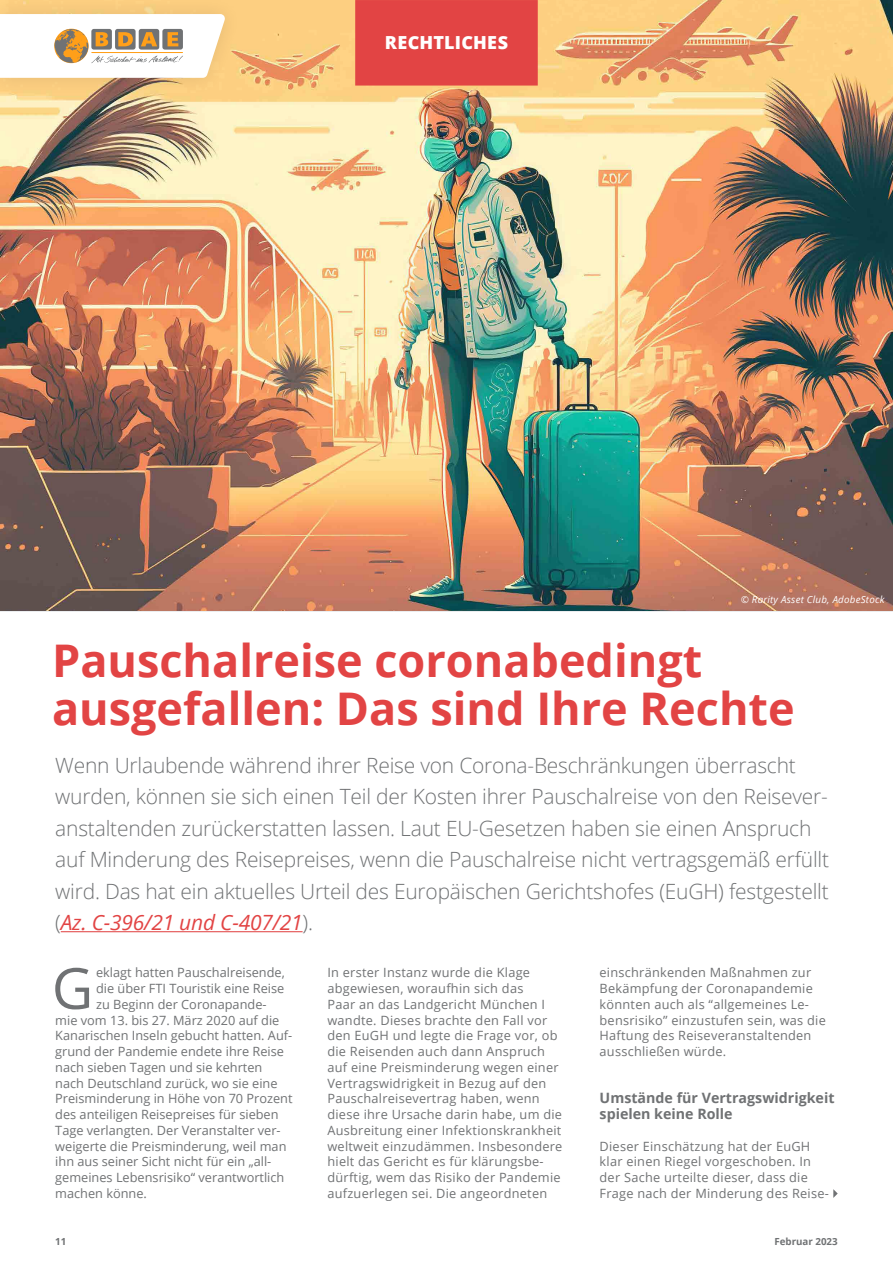
<style>
.page{position:relative;width:893px;height:1263px;background:#fff}
.page>*{position:absolute;margin:0;border:0;box-sizing:border-box;transform-origin:0 0}
.t1{font:56.85px "Open Sans";color:#707274}
.t2{font:700 45px/48px "Open Sans";color:#e24444}
.t3{font:300 21px/31.5px "Open Sans";letter-spacing:-.01em;color:#707274}
.t4{font:800 18px "Open Sans";letter-spacing:.01em;color:#fff}
.t5{font:700 14.25px/15.8px "Open Sans";color:#707274}
.t6{font:12.75px/15.8px "Open Sans";letter-spacing:.02em;color:#707274}
.t7{font:12.75px "Open Sans";color:#707274}
.t8{font:italic 9.75px "Open Sans";letter-spacing:.025em;color:#fff}
.t9{font:700 9.75px "Open Sans";color:#707274}
.s1{font-weight:400;font-style:italic;color:#e24444}
</style>
<div class="page">
<img style="left:0;top:0;width:893px;height:611px">
<div style="left:355px;top:0;width:183px;height:86px;background:#e24444"></div>
<div style="left:0;top:0;width:243px;height:97px;background:#000;opacity:.1"></div>
<svg style="left:0;top:14px;width:226px;height:64px"></svg>
<hr style="left:61px;top:931px;width:242px;height:1px;background:#e24444">
<svg style="left:833px;top:1189px;width:5px;height:9px"></svg>
<h3 class="t4" style="left:385px;top:29px;width:125px">RECHTLICHES</h3>
<p class="t8" style="left:741px;top:592px;width:145px">© Rarity Asset Club, AdobeStock</p>
<h2 class="t2" style="left:52px;top:636px;width:744px">Pauschalreise coronabedingt ausgefallen: Das sind Ihre Rechte</h2>
<p class="t3" style="left:55px;top:749px;width:775px">Wenn Urlaubende während ihrer Reise von Corona-Beschränkungen überrascht wurden, können sie sich einen Teil der Kosten ihrer Pauschalreise von den Reisever&shy;anstaltenden zurückerstatten lassen. Laut EU-Gesetzen haben sie einen Anspruch auf Minderung des Reisepreises, wenn die Pauschalreise nicht vertragsgemäß erfüllt wird. Das hat ein aktuelles Urteil des Europäischen Gerichtshofes (EuGH) festgestellt (<span class="s1">Az. C-396/21 und C-407/21</span>).</p>
<h1 class="t1" style="left:52px;top:949px;width:43px">G</h1>
<p class="t7" style="left:96px;top:964px;width:190px">eklagt hatten Pauschalreisende,</p>
<p class="t7" style="left:96px;top:980px;width:190px">die über FTI Touristik eine Reise</p>
<p class="t7" style="left:96px;top:995px;width:172px">zu Beginn der Coronapande-</p>
<p class="t7" style="left:55px;top:1011px;width:226px">mie vom 13. bis 27. März 2020 auf die</p>
<p class="t7" style="left:55px;top:1027px;width:238px">Kanarischen Inseln gebucht hatten. Auf-</p>
<p class="t7" style="left:55px;top:1043px;width:230px">grund der Pandemie endete ihre Reise</p>
<p class="t7" style="left:55px;top:1058px;width:209px">nach sieben Tagen und sie kehrten</p>
<p class="t7" style="left:55px;top:1074px;width:224px">nach Deutschland zurück, wo sie eine</p>
<p class="t7" style="left:55px;top:1090px;width:239px">Preisminderung in Höhe von 70 Prozent</p>
<p class="t7" style="left:55px;top:1106px;width:225px">des anteiligen Reisepreises für sieben</p>
<p class="t7" style="left:55px;top:1121px;width:227px">Tage verlangten. Der Veranstalter ver-</p>
<p class="t7" style="left:55px;top:1137px;width:233px">weigerte die Preisminderung, weil man</p>
<p class="t7" style="left:55px;top:1153px;width:218px">ihn aus seiner Sicht nicht für ein „all-</p>
<p class="t7" style="left:55px;top:1169px;width:231px">gemeines Lebensrisiko“ verantwortlich</p>
<p class="t7" style="left:55px;top:1184px;width:93px">machen könne.</p>
<p class="t6" style="left:327px;top:964px;width:237px">In erster Instanz wurde die Klage abgewiesen, woraufhin sich das<br>Paar an das Landgericht München I wandte. Dieses brachte den Fall vor den EuGH und legte die Frage vor, ob die Reisenden auch dann Anspruch auf eine Preisminderung wegen einer Vertragswidrigkeit in Bezug auf den Pauschalreisevertrag haben, wenn diese ihre Ursache darin habe, um die Ausbreitung einer Infektionskrankheit weltweit einzudämmen. Insbesondere hielt das Gericht es für klärungsbe&shy;dürftig, wem das Risiko der Pandemie aufzuerlegen sei. Die angeordneten</p>
<p class="t6" style="left:600px;top:964px;width:228px">einschränkenden Maßnahmen zur<br>Bekämpfung der Coronapandemie könnten auch als “allgemeines Le&shy;bensrisiko” einzustufen sein, was die<br>Haftung des Reiseveranstaltenden ausschließen würde.</p>
<p class="t5" style="left:600px;top:1090px;width:236px">Umstände für Vertragswidrigkeit spielen keine Rolle</p>
<p class="t6" style="left:600px;top:1138px;width:231px">Dieser Einschätzung hat der EuGH klar einen Riegel vorgeschoben. In der Sache urteilte dieser, dass die Frage nach der Minderung des Reise-</p>
<p class="t9" style="left:55px;top:1235px;width:13px">11</p>
<p class="t9" style="left:774px;top:1235px;width:65px">Februar 2023</p>
</div>
